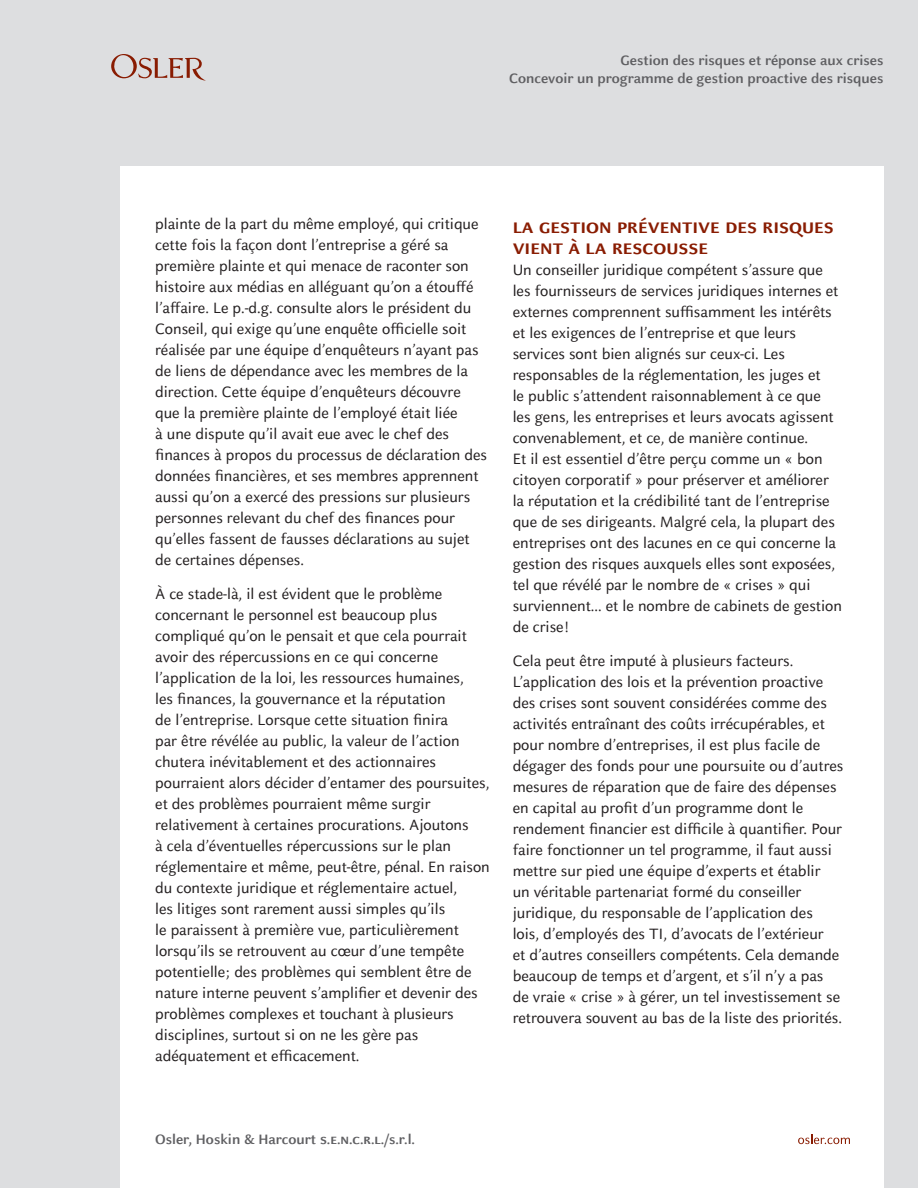
<style>
.page{position:relative;width:918px;height:1188px;background:#dddee0}
.page>*{position:absolute;margin:0;border:0;box-sizing:border-box;transform-origin:0 0}
.t1{font:700 21.75px/21px "Celeste Sans SC";color:#891c02}
.t2{font:16.5px/21px "Celeste Sans";color:#231f20}
.t3{font:700 15px/18px "Celeste Sans";color:#5f5f62;text-align:right}
.s1{font-family:"Celeste Sans SC"}
</style>
<div class="page">
<div style="left:120px;top:166px;width:763px;height:1022px;background:#fff"></div>
<svg style="left:111px;top:54px;width:95px;height:27px"></svg>
<svg style="left:798px;top:1134px;width:52px;height:10px"></svg>
<p class="t3" style="left:509px;top:52px;width:376px">Gestion des risques et réponse aux crises<br>Concevoir un programme de gestion proactive des risques</p>
<p class="t2" style="left:155px;top:213px;width:333px">plainte de la part du même employé, qui critique cette fois la façon dont l’entreprise a géré sa première plainte et qui menace de raconter son histoire aux médias en alléguant qu’on a étouffé l’affaire. Le p.-d.g. consulte alors le président du Conseil, qui exige qu’une enquête officielle soit réalisée par une équipe d’enquêteurs n’ayant pas de liens de dépendance avec les membres de la direction. Cette équipe d’enquêteurs découvre que la première plainte de l’employé était liée<br>à une dispute qu’il avait eue avec le chef des finances à propos du processus de déclaration des données financières, et ses membres apprennent aussi qu’on a exercé des pressions sur plusieurs personnes relevant du chef des finances pour qu’elles fassent de fausses déclarations au sujet de certaines dépenses.</p>
<p class="t2" style="left:155px;top:584px;width:336px">À ce stade-là, il est évident que le problème concernant le personnel est beaucoup plus compliqué qu’on le pensait et que cela pourrait avoir des répercussions en ce qui concerne l’application de la loi, les ressources humaines,<br>les finances, la gouvernance et la réputation<br>de l’entreprise. Lorsque cette situation finira<br>par être révélée au public, la valeur de l’action chutera inévitablement et des actionnaires pourraient alors décider d’entamer des poursuites, et des problèmes pourraient même surgir relativement à certaines procurations. Ajoutons<br>à cela d’éventuelles répercussions sur le plan réglementaire et même, peut-être, pénal. En raison du contexte juridique et réglementaire actuel,<br>les litiges sont rarement aussi simples qu’ils<br>le paraissent à première vue, particulièrement lorsqu’ils se retrouvent au cœur d’une tempête potentielle; des problèmes qui semblent être de nature interne peuvent s’amplifier et devenir des problèmes complexes et touchant à plusieurs disciplines, surtout si on ne les gère pas adéquatement et efficacement.</p>
<h1 class="t1" style="left:513px;top:215px;width:323px">la gestion préventive des risques vient à la rescousse</h1>
<p class="t2" style="left:513px;top:259px;width:331px">Un conseiller juridique compétent s’assure que les fournisseurs de services juridiques internes et externes comprennent suffisamment les intérêts et les exigences de l’entreprise et que leurs services sont bien alignés sur ceux-ci. Les responsables de la réglementation, les juges et<br>le public s’attendent raisonnablement à ce que les gens, les entreprises et leurs avocats agissent convenablement, et ce, de manière continue.<br>Et il est essentiel d’être perçu comme un « bon citoyen corporatif » pour préserver et améliorer la réputation et la crédibilité tant de l’entreprise que de ses dirigeants. Malgré cela, la plupart des entreprises ont des lacunes en ce qui concerne la gestion des risques auxquels elles sont exposées, tel que révélé par le nombre de « crises » qui surviennent... et le nombre de cabinets de gestion de crise!</p>
<p class="t2" style="left:513px;top:651px;width:332px">Cela peut être imputé à plusieurs facteurs.<br>L’application des lois et la prévention proactive des crises sont souvent considérées comme des activités entraînant des coûts irrécupérables, et pour nombre d’entreprises, il est plus facile de dégager des fonds pour une poursuite ou d’autres mesures de réparation que de faire des dépenses en capital au profit d’un programme dont le rendement financier est difficile à quantifier. Pour faire fonctionner un tel programme, il faut aussi mettre sur pied une équipe d’experts et établir<br>un véritable partenariat formé du conseiller juridique, du responsable de l’application des lois, d’employés des TI, d’avocats de l’extérieur<br>et d’autres conseillers compétents. Cela demande beaucoup de temps et d’argent, et s’il n’y a pas de vraie « crise » à gérer, un tel investissement se retrouvera souvent au bas de la liste des priorités.</p>
<p class="t3" style="left:155px;top:1130px;width:261px">Osler, Hoskin &amp; Harcourt <span class="s1">s.e.n.c.r.l./</span>s.r.l.</p>
</div>
